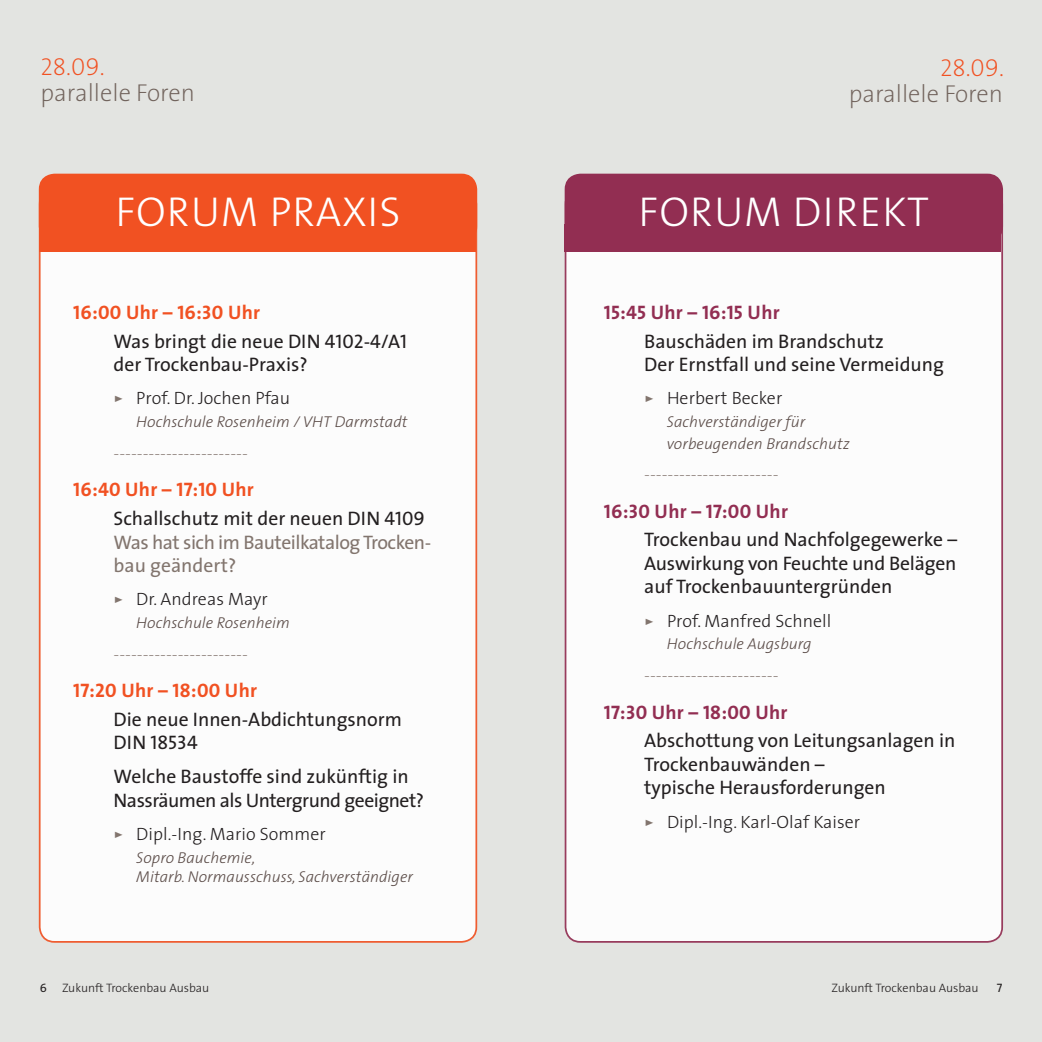
<style>
.page{position:relative;width:1042px;height:1042px;background:#fff}
.page>*{position:absolute;margin:0;border:0;box-sizing:border-box;transform-origin:0 0}
.t1{font:42px "The Sans Light Caps";letter-spacing:.025em;color:#fff}
.t2{font:200 24.5px "The Sans";color:#71635c}
.t3{font:24.5px "The Sans Extra Light Caps";color:#f15122}
.t4{font:19.6px/23.4px "The Sans";color:#231f20}
.t5{font:19.6px/23.4px "The Sans";color:#82756e}
.t6{font:19.6px/23.4px "The Sans";letter-spacing:-.025em;color:#231f20}
.t7{font:19.6px "The Sans Bold Caps";letter-spacing:.01em;color:#f15122}
.t8{font:19.6px "The Sans Bold Caps";letter-spacing:.01em;color:#922e52}
.t9{font:19.6px "The Sans Caps";color:#231f20}
.t10{font:300 17.85px "The Sans";letter-spacing:.005em;color:#231f20}
.t11{font:17.85px "The Sans Light Caps";color:#948883}
.t12{font:italic 300 15.75px/18.9px "The Sans";letter-spacing:.005em;color:#5a4b47}
.t13{font:300 12.25px "The Sans";color:#231f20}
.t14{font:12.25px "The Sans Caps";color:#231f20}
.s1{font-family:"The Sans";font-weight:700}
.s2{font-family:"The Sans Caps"}
.s3{font-family:"The Sans Caps";font-weight:400;font-style:italic;color:#82756e}
.s4{color:#231f20}
.s5{font-family:"The Sans Caps";color:#231f20}
.s6{font-family:"The Sans"}
.s7{font-family:"The Sans Caps";font-weight:400}
</style>
<div class="page">
<div style="left:0;top:0;width:521px;height:1042px;background:#e3e4e1"></div>
<div style="left:521px;top:0;width:521px;height:1042px;background:#e3e4e1"></div>
<div style="left:40px;top:189px;width:436px;height:753px;background:#fff;border-radius:15px"></div>
<div style="left:40px;top:174px;width:436px;height:67px;background:#f15122;border-radius:15px"></div>
<div style="left:39px;top:174px;width:438px;height:68px;border:2px solid #f15122;border-radius:15px"></div>
<div style="left:39px;top:225px;width:436px;height:27px;background:#f15122"></div>
<div style="left:565px;top:189px;width:437px;height:753px;background:#fff;border-radius:15px"></div>
<div style="left:565px;top:174px;width:437px;height:67px;background:#922e52;border-radius:15px"></div>
<div style="left:565px;top:174px;width:438px;height:68px;border:2px solid #922e52;border-radius:15px"></div>
<div style="left:565px;top:225px;width:436px;height:27px;background:#922e52"></div>
<p class="t3" style="left:41px;top:47px;width:65px">28.09.</p>
<p class="t2" style="left:41px;top:73px;width:156px">parallele Foren</p>
<h1 class="t1" style="left:115px;top:177px;width:287px">FORUM PRAXIS</h1>
<p class="t7" style="left:73px;top:296px;width:188px">16:00 <span class="s1">Uhr</span> – 16:30 <span class="s1">Uhr</span></p>
<p class="t4" style="left:114px;top:329px;width:295px">Was bringt die neue DIN <span class="s2">4102-4</span>/A<span class="s2">1 </span>der Trockenbau-Praxis?</p>
<p class="t10" style="left:114px;top:384px;width:178px"><span class="s3">&gt;</span> Prof. Dr. Jochen Pfau</p>
<p class="t12" style="left:136px;top:412px;width:273px">Hochschule Rosenheim / VHT Darmstadt</p>
<p class="t11" style="left:114px;top:438px;width:136px">-----------------------</p>
<p class="t7" style="left:73px;top:473px;width:182px">16:40 <span class="s1">Uhr</span> – 17:10 <span class="s1">Uhr</span></p>
<p class="t5" style="left:114px;top:506px;width:319px"><span class="s4">Schallschutz mit der neuen DIN</span> <span class="s5">4109<br></span>Was hat sich im Bauteilkatalog Trocken&shy;bau geändert?</p>
<p class="t10" style="left:114px;top:584px;width:156px"><span class="s3">&gt;</span> Dr. Andreas Mayr</p>
<p class="t12" style="left:136px;top:613px;width:155px">Hochschule Rosenheim</p>
<p class="t11" style="left:114px;top:639px;width:136px">-----------------------</p>
<p class="t7" style="left:73px;top:674px;width:185px">17:20 <span class="s1">Uhr</span> – 18:00 <span class="s1">Uhr</span></p>
<p class="t4" style="left:114px;top:707px;width:290px">Die neue Innen-Abdichtungsnorm</p>
<p class="t9" style="left:114px;top:726px;width:86px"><span class="s6">DIN</span> 18534</p>
<p class="t6" style="left:114px;top:764px;width:312px">Welche Baustoffe sind zukünftig in<br>Nassräumen als Untergrund geeignet?</p>
<p class="t10" style="left:114px;top:819px;width:214px"><span class="s3">&gt;</span> Dipl.-Ing. Mario Sommer</p>
<p class="t12" style="left:136px;top:847px;width:278px">Sopro Bauchemie,<br>Mitarb. Normausschuss, Sachverständiger</p>
<p class="t3" style="left:940px;top:47px;width:65px">28.09.</p>
<p class="t2" style="left:848px;top:74px;width:156px">parallele Foren</p>
<h1 class="t1" style="left:638px;top:177px;width:292px">FORUM DIREKT</h1>
<p class="t8" style="left:604px;top:296px;width:177px">15:45 <span class="s1">Uhr</span> – 16:15 <span class="s1">Uhr</span></p>
<p class="t4" style="left:644px;top:329px;width:301px">Bauschäden im Brandschutz<br>Der Ernstfall und seine Vermeidung</p>
<p class="t10" style="left:644px;top:384px;width:140px"><span class="s3">&gt;</span> Herbert Becker</p>
<p class="t12" style="left:667px;top:411px;width:184px;line-height:21.3px">Sachverständiger für vorbeugenden Brandschutz</p>
<p class="t11" style="left:644px;top:459px;width:136px">-----------------------</p>
<p class="t8" style="left:604px;top:494px;width:185px">16:30 <span class="s1">Uhr</span> – 17:00 <span class="s1">Uhr</span></p>
<p class="t4" style="left:644px;top:527px;width:314px;text-align:justify">Trockenbau und Nachfolgegewerke – Auswirkung von Feuchte und Belägen auf Trockenbauuntergründen</p>
<p class="t10" style="left:644px;top:606px;width:189px"><span class="s3">&gt;</span> Prof. Manfred Schnell</p>
<p class="t12" style="left:667px;top:634px;width:146px">Hochschule Augsburg</p>
<p class="t11" style="left:644px;top:660px;width:136px">-----------------------</p>
<p class="t8" style="left:604px;top:695px;width:185px">17:30 <span class="s1">Uhr</span> – 18:00 <span class="s1">Uhr</span></p>
<p class="t4" style="left:644px;top:728px;width:313px">Abschottung von Leitungsanlagen in<br>Trockenbauwänden –<br>typische Herausforderungen</p>
<p class="t10" style="left:644px;top:807px;width:217px"><span class="s3">&gt;</span> Dipl.-Ing. Karl-Olaf Kaiser</p>
<p class="t13" style="left:40px;top:977px;width:171px"><span class="s7">6</span> Zukunft Trockenbau Ausbau</p>
<p class="t13" style="left:831px;top:977px;width:149px">Zukunft Trockenbau Ausbau</p>
<p class="t14" style="left:996px;top:977px;width:7px">7</p>
</div>
